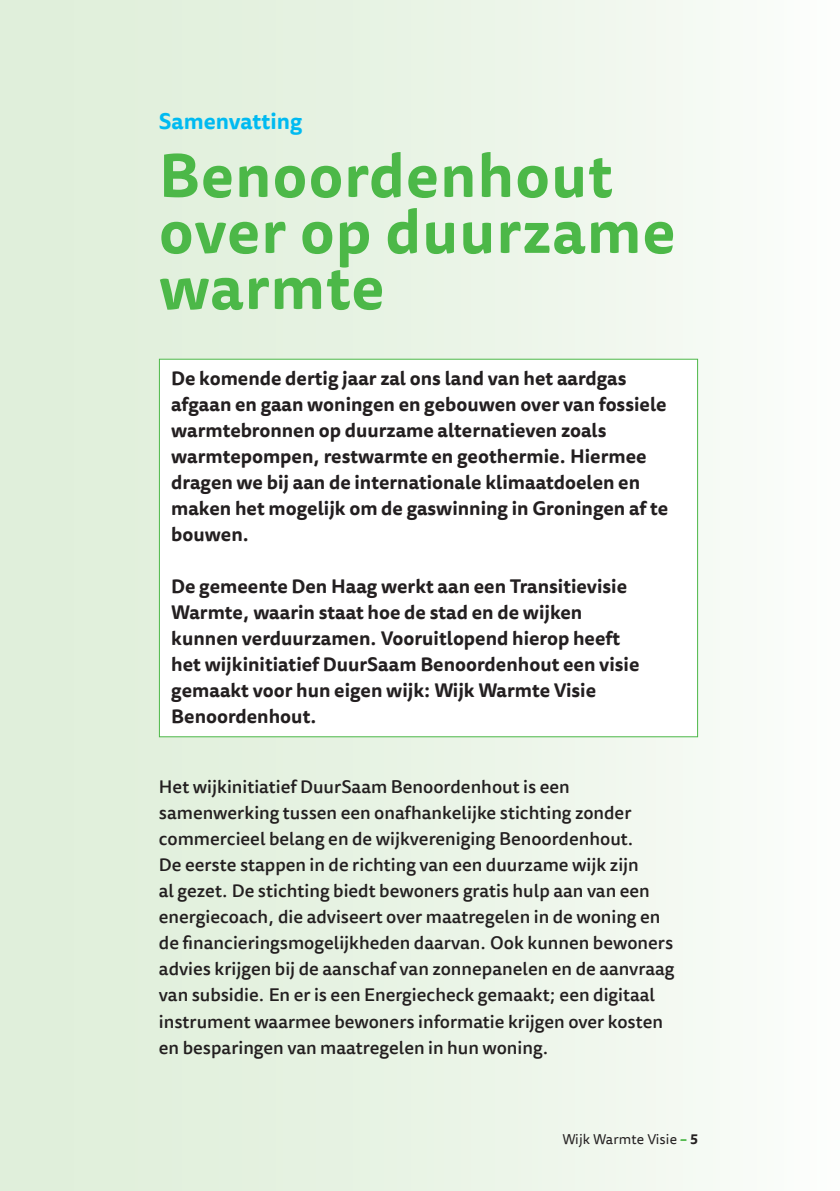
<style>
.page{position:relative;width:840px;height:1191px;background:#fff}
.page>*{position:absolute;margin:0;border:0;box-sizing:border-box;transform-origin:0 0}
.Kop_groot{font:700 60px/56px "Tisa Sans Offc";letter-spacing:.02em;color:#4cb848}
.Plat_tussenkop{font:700 22px "Tisa Sans Offc";color:#00baf1}
.Plat_bold{font:700 19px/26px "Tisa Sans Offc";color:#231f20}
.Plat_kader{font:500 18px/26px "Tisa Sans Offc";color:#231f20}
.t1{font:14px "Tisa Sans Offc";letter-spacing:.01em;color:#231f20}
.s1{font-weight:700;color:#4cb848}
.s2{font-weight:700}
</style>
<div class="page">
<div style="left:0;top:0;width:839px;height:1191px;background:linear-gradient(to right,#dcedd6,#f9fcf8)"></div>
<div style="left:159px;top:359px;width:538px;height:378px;background:#fff"></div>
<p class="Plat_tussenkop" style="left:159px;top:108px;width:145px">Samenvatting</p>
<p class="Kop_groot" style="left:159px;top:152px;width:518px">Benoordenhout over op duurzame warmte</p>
<p class="Plat_bold" style="left:171px;top:366px;width:498px">De komende dertig jaar zal ons land van het aardgas afgaan en gaan woningen en gebouwen over van fossiele warmtebronnen op duurzame alternatieven zoals warmtepompen, restwarmte en geothermie. Hiermee dragen we bij aan de internationale klimaatdoelen en maken het mogelijk om de gaswinning in Groningen af te bouwen.</p>
<p class="Plat_bold" style="left:171px;top:574px;width:469px">De gemeente Den Haag werkt aan een Transitievisie Warmte, waarin staat hoe de stad en de wijken kunnen verduurzamen. Vooruitlopend hierop heeft het wijkinitiatief DuurSaam Benoordenhout een visie gemaakt voor hun eigen wijk: Wijk Warmte Visie Benoordenhout.</p>
<p class="Plat_kader" style="left:159px;top:775px;width:517px">Het wijkinitiatief DuurSaam Benoordenhout is een samenwerking tussen een onafhankelijke stichting zonder commercieel belang en de wijkvereniging Benoordenhout.<br>De eerste stappen in de richting van een duurzame wijk zijn<br>al gezet. De stichting biedt bewoners gratis hulp aan van een energiecoach, die adviseert over maatregelen in de woning en de financieringsmogelijkheden daarvan. Ook kunnen bewoners advies krijgen bij de aanschaf van zonnepanelen en de aanvraag van subsidie. En er is een Energiecheck gemaakt; een digitaal instrument waarmee bewoners informatie krijgen over kosten en besparingen van maatregelen in hun woning.</p>
<p class="t1" style="left:562px;top:1131px;width:137px">Wijk Warmte Visie <span class="s1">–</span> <span class="s2">5</span></p>
</div>
